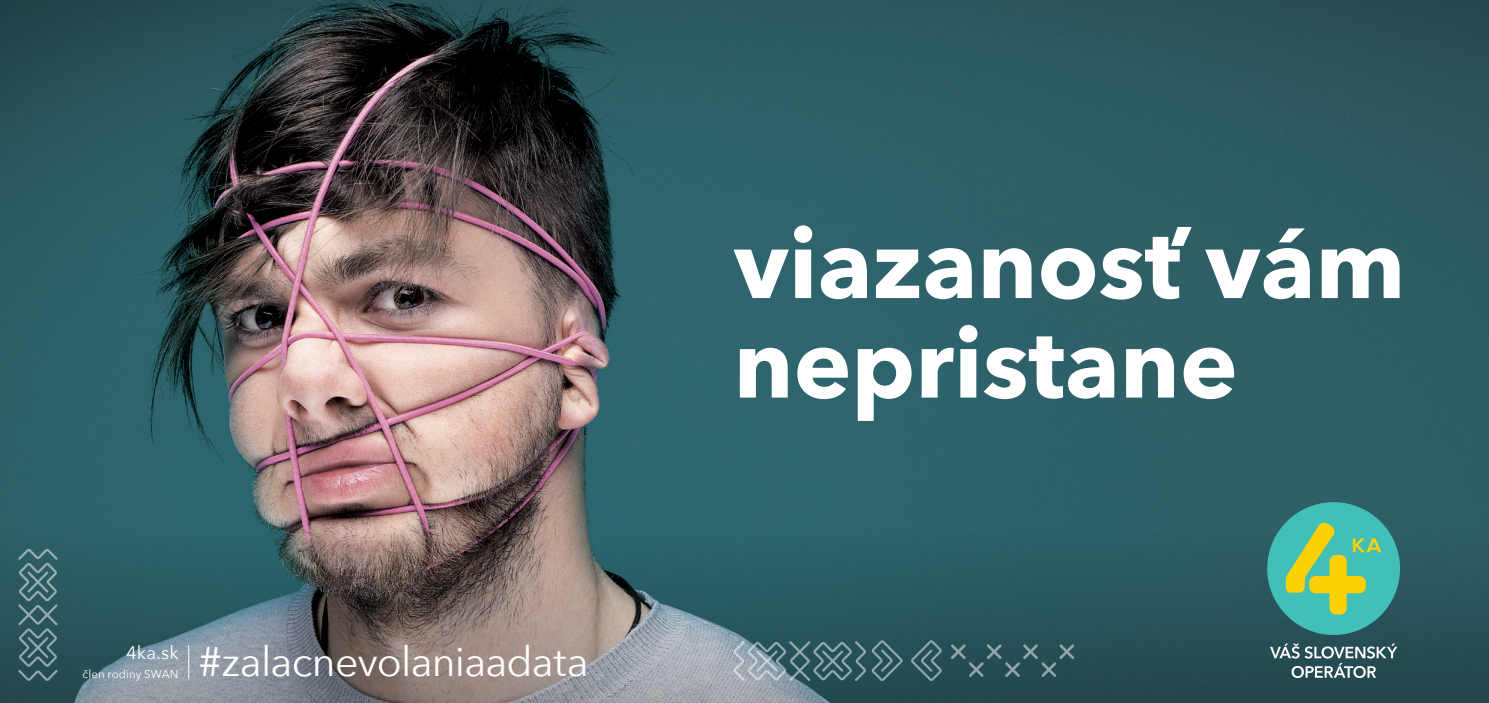
<style>
.page{position:relative;width:1489px;height:703px;background:#fff}
.page>*{position:absolute;margin:0;border:0;box-sizing:border-box;transform-origin:0 0}
.t1{font:700 97.25px/99.5px "Avenir Next";color:#fff}
.t2{font:41px "Avenir Next";letter-spacing:-.02em;color:#fff}
.t3{font:18.25px "Avenir Next";color:#fff}
.t4{font:11.5px "Avenir Next";letter-spacing:.015em;color:#fff}
</style>
<div class="page">
<img style="left:0;top:0;width:1488px;height:530px">
<svg style="left:0;top:530px;width:1488px;height:173px;background:#4b666b"></svg>
<svg style="left:1269px;top:643px;width:128px;height:35px;background:#58757a"></svg>
<div style="left:1267px;top:502px;width:132px;height:133px;background:#42c0b8;border-radius:50%"></div>
<svg style="left:1284px;top:521px;width:97px;height:93px"></svg>
<svg style="left:950px;top:644px;width:124px;height:33px;background:#365b61"></svg>
<svg style="left:733px;top:640px;width:169px;height:41px;background:#56767d"></svg>
<svg style="left:910px;top:640px;width:31px;height:41px"></svg>
<svg style="left:18px;top:548px;width:40px;height:132px;background:#456a71"></svg>
<hr style="left:188px;top:645px;width:1px;height:34px;background:#fff">
<p class="t3" style="left:126px;top:637px;width:54px">4ka.sk</p>
<p class="t2" style="left:199px;top:627px;width:391px">#zalacnevolaniaadata</p>
<p class="t4" style="left:83px;top:664px;width:98px">člen rodiny SWAN</p>
<p class="t1" style="left:733px;top:213px;width:673px">viazanosť vám nepristane</p>
</div>
